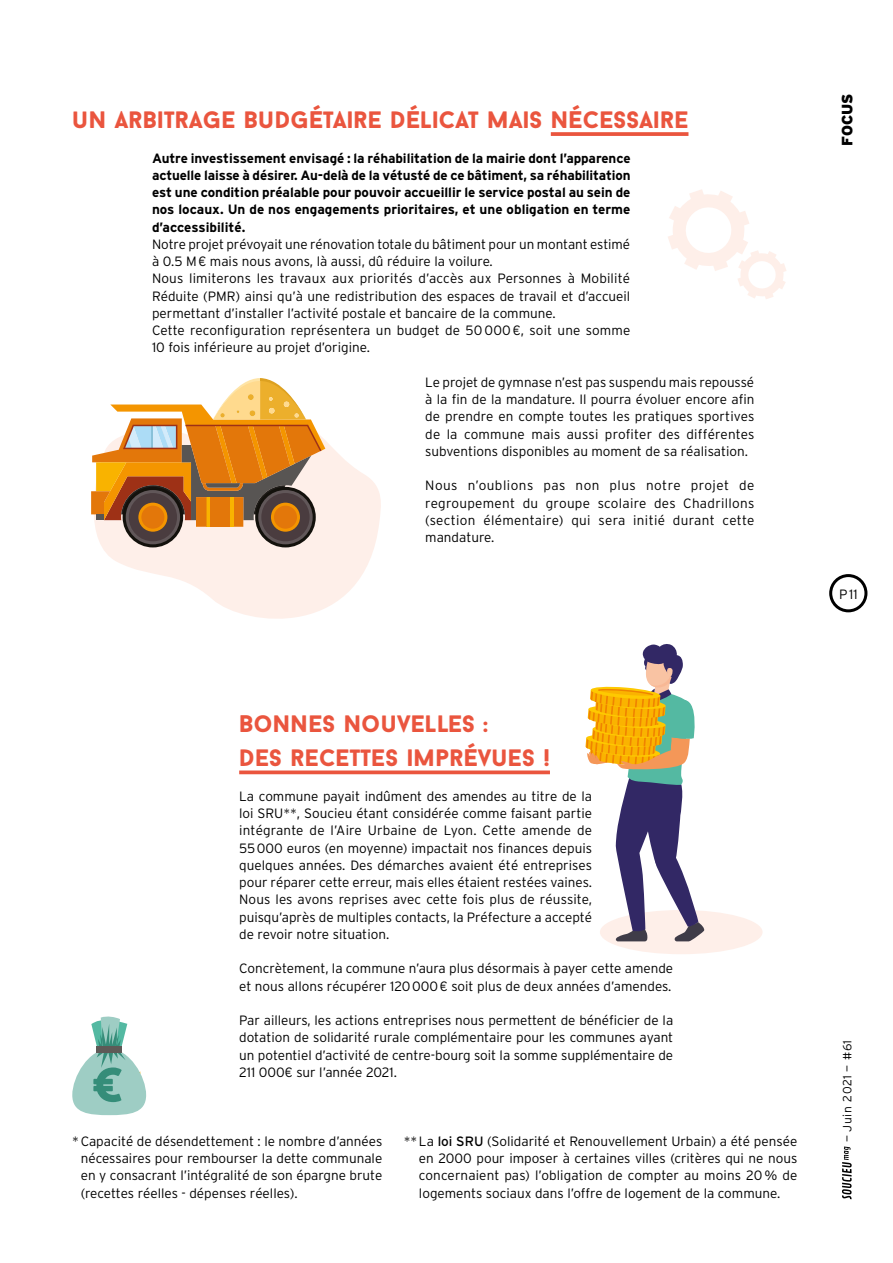
<style>
.page{position:relative;width:893px;height:1263px;background:#fff}
.page>*{position:absolute;margin:0;border:0;box-sizing:border-box;transform-origin:0 0}
.t1{font:900 24px/34.5px "Baron Neue";color:#ea553e}
.t2{font:900 15px "Interstate";letter-spacing:-.005em;color:#000}
.t3{font:300 13.5px/17.2px "Interstate";color:#000;text-align:justify}
.t4{font:700 13.5px/17.2px "Interstate";color:#000;text-align:justify}
.t5{font:300 12px "Interstate";letter-spacing:.06em;color:#000}
.s1{font-weight:400}
</style>
<div class="page">
<svg style="left:102px;top:440px;width:279px;height:179px;fill:#feefe9"></svg>
<div style="left:600px;top:910px;width:163px;height:44px;background:#feefe9;border-radius:50%"></div>
<svg style="left:585px;top:644px;width:120px;height:297px"></svg>
<svg style="left:551px;top:132px;width:137px;height:4px"></svg>
<svg style="left:239px;top:770px;width:311px;height:4px"></svg>
<svg style="left:91px;top:378px;width:234px;height:169px"></svg>
<svg style="left:668px;top:189px;width:118px;height:110px"></svg>
<svg style="left:72px;top:1016px;width:74px;height:99px"></svg>
<svg style="left:842px;top:1146px;width:10px;height:53px"></svg>
<div style="left:829px;top:574px;width:38px;height:38px;border:3px solid #000;border-radius:50%"></div>
<h1 class="t1" style="left:72px;top:102px;width:618px">UN ARBITRAGE BUDGÉTAIRE DÉLICAT MAIS NÉCESSAIRE</h1>
<p class="t4" style="left:152px;top:149px;width:480px">Autre investissement envisagé : la réhabilitation de la mairie dont l’apparence actuelle laisse à désirer. Au-delà de la vétusté de ce bâtiment, sa réhabilitation est une condition préalable pour pouvoir accueillir le service postal au sein de nos locaux. Un de nos engagements prioritaires, et une obligation en terme d’accessibilité.</p>
<p class="t3" style="left:152px;top:235px;width:480px;text-align:left">Notre projet prévoyait une rénovation totale du bâtiment pour un montant estimé à 0.5 M€ mais nous avons, là aussi, dû réduire la voilure.<br>Nous limiterons les travaux aux priorités d’accès aux Personnes à Mobilité Réduite (PMR) ainsi qu’à une redistribution des espaces de travail et d’accueil permettant d’installer l’activité postale et bancaire de la commune.<br>Cette reconfiguration représentera un budget de 50000€, soit une somme 10 fois inférieure au projet d’origine.</p>
<p class="t3" style="left:425px;top:373px;width:331px">Le projet de gymnase n’est pas suspendu mais repoussé à la fin de la mandature. Il pourra évoluer encore afin de prendre en compte toutes les pratiques sportives de la commune mais aussi profiter des différentes subventions disponibles au moment de sa réalisation.</p>
<p class="t3" style="left:425px;top:477px;width:331px">Nous n’oublions pas non plus notre projet de regroupement du groupe scolaire des Chadrillons (section élémentaire) qui sera initié durant cette mandature.</p>
<p class="t2" style="left:839px;top:146px;width:54px;rotate:-90deg">FOCUS</p>
<p class="t3" style="left:839px;top:585px;width:20px">P11</p>
<h1 class="t1" style="left:239px;top:706px;width:312px">BONNES NOUVELLES :<br>DES RECETTES IMPRÉVUES !</h1>
<p class="t3" style="left:239px;top:787px;width:354px">La commune payait indûment des amendes au titre de la loi SRU**, Soucieu étant considérée comme faisant partie intégrante de l’Aire Urbaine de Lyon. Cette amende de 55000 euros (en moyenne) impactait nos finances depuis quelques années. Des démarches avaient été entreprises pour réparer cette erreur, mais elles étaient restées vaines.<br>Nous les avons reprises avec cette fois plus de réussite, puisqu’après de multiples contacts, la Préfecture a accepté de revoir notre situation.</p>
<p class="t3" style="left:239px;top:960px;width:436px">Concrètement, la commune n’aura plus désormais à payer cette amende et nous allons récupérer 120000€ soit plus de deux années d’amendes.</p>
<p class="t3" style="left:239px;top:1012px;width:436px">Par ailleurs, les actions entreprises nous permettent de bénéficier de la dotation de solidarité rurale complémentaire pour les communes ayant un potentiel d’activité de centre-bourg soit la somme supplémentaire de 211 000€ sur l’année 2021.</p>
<p class="t3" style="left:81px;top:1132px;width:303px;text-indent:-8px">* Capacité de désendettement : le nombre d’années nécessaires pour rembourser la dette communale en y consacrant l’intégralité de son épargne brute (recettes réelles - dépenses réelles).</p>
<p class="t3" style="left:419px;top:1132px;width:380px;text-indent:-15px">** La <span class="s1">loi SRU</span> (Solidarité et Renouvellement Urbain) a été pensée en 2000 pour imposer à certaines villes (critères qui ne nous concernaient pas) l’obligation de compter au moins 20% de logements sociaux dans l’offre de logement de la commune.</p>
<p class="t5" style="left:841px;top:1142px;width:103px;rotate:-90deg">— Juin 2021 — #61</p>
</div>
